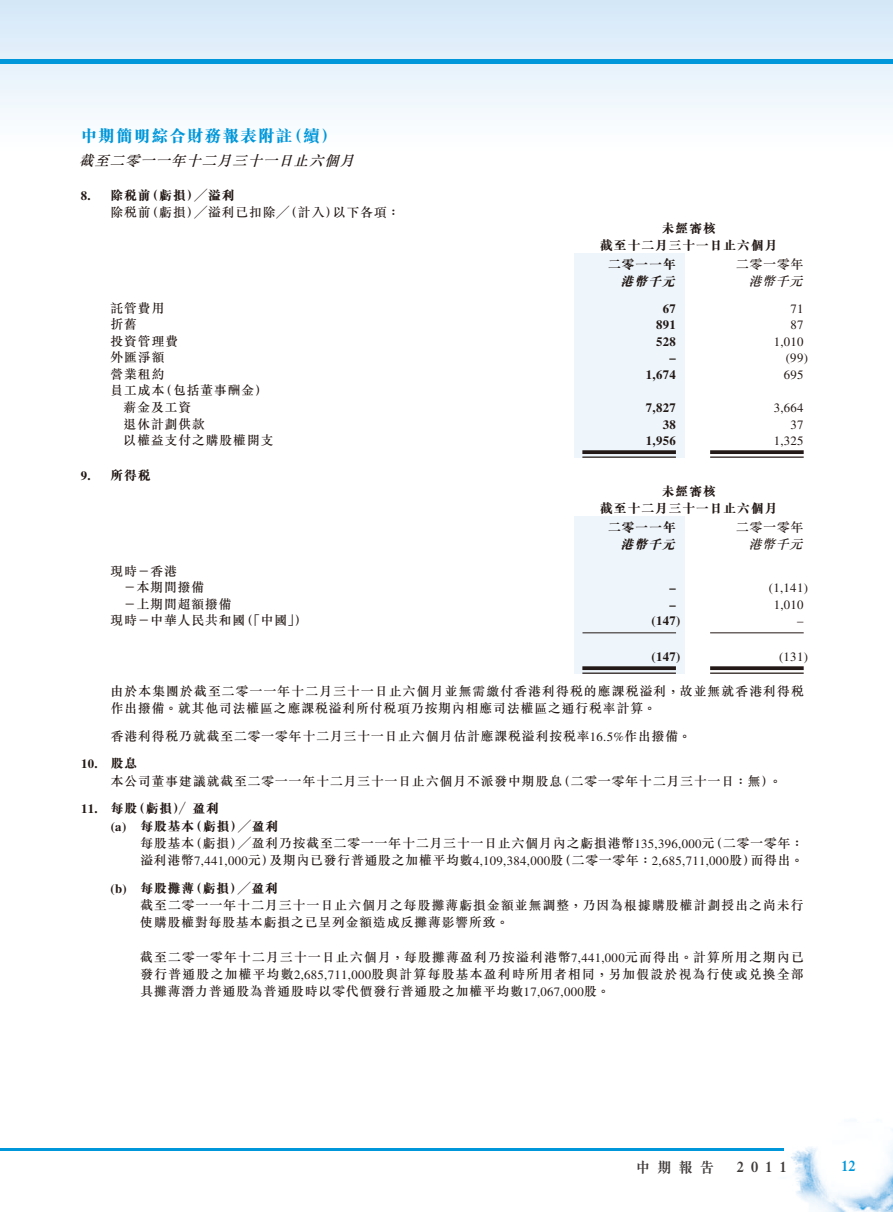
<style>
.page{position:relative;width:893px;height:1212px;background:#fff}
.page>*{position:absolute;margin:0;border:0;box-sizing:border-box;transform-origin:0 0}
.t1{font:800 16.5px "M Sung HK";letter-spacing:.075em;color:#0097da}
.t2{font:600 15px "Times LT Std";color:#3f3b3a;scale:.95 1}
.t3{font:700 15px "M Sung HK";color:#3f3b3a;scale:.95 1}
.t4{font:600 15px "Times LT Std";color:#0097da;scale:.95 1}
.t5{font:italic 500 14.25px "M Sung HK";color:#231916}
.t6{font:500 12.75px/17.2px "M Sung HK";letter-spacing:.075em;color:#231916}
.t7{font:800 12.75px/16.5px "M Sung HK";letter-spacing:.075em;color:#231916;text-align:center}
.t8{font:12.75px "Times LT Std";letter-spacing:.025em;color:#231916}
.t9{font:700 12.75px "Times LT Std";letter-spacing:.025em;color:#231916}
.t10{font:italic 500 12.75px "M Sung HK";color:#231916}
.t11{font:italic 800 12.75px "M Sung HK";color:#231916}
.s1{font-family:"Times LT Std";font-weight:400}
.s2{font-weight:800}
.s3{font-family:"M Sung HK";font-weight:500}
</style>
<div class="page">
<img style="left:791px;top:1129px;width:102px;height:83px">
<div style="left:0;top:0;width:893px;height:171px;background:linear-gradient(to bottom,#d4e8f8,#fff)"></div>
<hr style="left:0;top:1148px;width:784px;height:3px;background:#0097da">
<hr style="left:0;top:60px;width:893px;height:4px;background:#0097da">
<div style="left:574px;top:254px;width:111px;height:204px;background:#eef6fc"></div>
<svg style="left:582px;top:450px;width:94px;height:4px"></svg>
<hr style="left:582px;top:456px;width:94px;height:2px;background:#231916">
<svg style="left:710px;top:450px;width:94px;height:4px"></svg>
<hr style="left:710px;top:456px;width:94px;height:2px;background:#231916">
<div style="left:574px;top:516px;width:111px;height:158px;background:#eef6fc"></div>
<hr style="left:582px;top:632px;width:94px;height:1px;background:#231916">
<hr style="left:710px;top:632px;width:94px;height:1px;background:#231916">
<svg style="left:582px;top:666px;width:94px;height:4px"></svg>
<hr style="left:582px;top:672px;width:94px;height:2px;background:#231916">
<svg style="left:710px;top:666px;width:94px;height:4px"></svg>
<hr style="left:710px;top:672px;width:94px;height:2px;background:#231916">
<p class="t1" style="left:81px;top:125px;width:213px">中期簡明綜合財務報表附註</p>
<p class="t5" style="left:79px;top:151px;width:281px">截至二零一一年十二月三十一日止六個月</p>
<p class="t7" style="left:146px;top:187px;width:90px">（虧損）╱溢利</p>
<p class="t1" style="left:287px;top:125px;width:52px">（續(</p>
<p class="t7" style="left:111px;top:187px;width:42px">除稅前</p>
<p class="t9" style="left:81px;top:189px;width:11px">8.</p>
<p class="t9" style="left:81px;top:468px;width:11px">9.</p>
<p class="t9" style="left:81px;top:756px;width:18px">10.</p>
<p class="t9" style="left:81px;top:801px;width:18px">11.</p>
<p class="t6" style="left:146px;top:203px;width:193px">（虧損）╱溢利已扣除╱（計入）</p>
<p class="t6" style="left:111px;top:203px;width:42px">除稅前</p>
<p class="t6" style="left:333px;top:203px;width:68px">以下各項：</p>
<p class="t7" style="left:600px;top:220px;width:179px">未經審核<br>截至十二月三十一日止六個月</p>
<p class="t6" style="left:736px;top:256px;width:69px">二零一零年</p>
<p class="t7" style="left:608px;top:256px;width:69px">二零一一年</p>
<p class="t11" style="left:621px;top:272px;width:60px">港幣千元</p>
<p class="t10" style="left:748px;top:272px;width:60px">港幣千元</p>
<p class="t6" style="left:111px;top:299px;width:55px">託管費用</p>
<p class="t9" style="left:663px;top:301px;width:15px">67</p>
<p class="t8" style="left:791px;top:301px;width:15px">71</p>
<p class="t6" style="left:111px;top:316px;width:28px">折舊</p>
<p class="t9" style="left:656px;top:318px;width:21px">891</p>
<p class="t8" style="left:791px;top:318px;width:15px">87</p>
<p class="t6" style="left:111px;top:332px;width:69px">投資管理費</p>
<p class="t9" style="left:656px;top:334px;width:21px">528</p>
<p class="t8" style="left:774px;top:334px;width:31px">1,010</p>
<p class="t6" style="left:111px;top:349px;width:55px">外匯淨額</p>
<p class="t9" style="left:669px;top:351px;width:8px">–</p>
<p class="t8" style="left:786px;top:351px;width:24px">)99(</p>
<p class="t6" style="left:160px;top:366px;width:109px;line-height:16.5px;text-indent:-49px">營業租約<br>（包括董事酬金(</p>
<p class="t6" style="left:111px;top:382px;width:55px">員工成本</p>
<p class="t9" style="left:646px;top:367px;width:31px">1,674</p>
<p class="t8" style="left:784px;top:367px;width:21px">695</p>
<p class="t6" style="left:124px;top:398px;width:69px">薪金及工資</p>
<p class="t9" style="left:646px;top:400px;width:31px">7,827</p>
<p class="t8" style="left:774px;top:400px;width:31px">3,664</p>
<p class="t6" style="left:124px;top:415px;width:83px">退休計劃供款</p>
<p class="t9" style="left:663px;top:417px;width:15px">38</p>
<p class="t8" style="left:791px;top:417px;width:15px">37</p>
<p class="t6" style="left:124px;top:431px;width:151px">以權益支付之購股權開支</p>
<p class="t7" style="left:111px;top:466px;width:42px">所得稅</p>
<p class="t9" style="left:646px;top:433px;width:31px">1,956</p>
<p class="t8" style="left:774px;top:433px;width:31px">1,325</p>
<p class="t7" style="left:600px;top:482px;width:179px">未經審核<br>截至十二月三十一日止六個月</p>
<p class="t6" style="left:736px;top:518px;width:69px">二零一零年</p>
<p class="t7" style="left:608px;top:518px;width:69px">二零一一年</p>
<p class="t11" style="left:621px;top:535px;width:60px">港幣千元</p>
<p class="t10" style="left:748px;top:535px;width:60px">港幣千元</p>
<p class="t6" style="left:111px;top:562px;width:68px">現時－香港</p>
<p class="t6" style="left:124px;top:578px;width:82px">－本期間撥備</p>
<p class="t9" style="left:669px;top:580px;width:8px">–</p>
<p class="t8" style="left:769px;top:580px;width:41px">)1,141(</p>
<p class="t6" style="left:124px;top:595px;width:110px">－上期間超額撥備</p>
<p class="t9" style="left:669px;top:597px;width:8px">–</p>
<p class="t8" style="left:774px;top:597px;width:31px">1,010</p>
<p class="t6" style="left:111px;top:611px;width:136px">現時－中華人民共和國</p>
<p class="t6" style="left:241px;top:611px;width:67px">（「中國 (「</p>
<p class="t9" style="left:651px;top:613px;width:30px">)147(</p>
<p class="t8" style="left:797px;top:613px;width:8px">–</p>
<p class="t9" style="left:651px;top:649px;width:30px">)147(</p>
<p class="t6" style="left:111px;top:682px;width:695px">由於本集團於截至二零一一年十二月三十一日止六個月並無需繳付香港利得稅的應課稅溢利，故並無就香港利得稅作出撥備。就其他司法權區之應課稅溢利所付稅項乃按期內相應司法權區之通行稅率計算。</p>
<p class="t6" style="left:111px;top:722px;width:582px;line-height:27.8px">香港利得稅乃就截至二零一零年十二月三十一日止六個月估計應課稅溢利按稅率<span class="s1">16.5%</span>作出撥備。<span class="s2">股息</span></p>
<p class="t8" style="left:779px;top:649px;width:30px">)131(</p>
<p class="t6" style="left:111px;top:772px;width:453px">本公司董事建議就截至二零一一年十二月三十一日止六個月不派發中期股息</p>
<p class="t7" style="left:133px;top:800px;width:88px">（虧損／）盈利</p>
<p class="t6" style="left:558px;top:772px;width:217px">（二零一零年十二月三十一日：無(</p>
<p class="t6" style="left:769px;top:772px;width:14px">。</p>
<p class="t7" style="left:111px;top:800px;width:28px">每股</p>
<p class="t9" style="left:111px;top:819px;width:17px">)a(</p>
<p class="t9" style="left:111px;top:881px;width:18px">)b(</p>
<p class="t7" style="left:190px;top:817px;width:90px">（虧損）╱盈利</p>
<p class="t7" style="left:141px;top:817px;width:55px">每股基本</p>
<p class="t6" style="left:190px;top:834px;width:526px">（虧損）╱盈利乃按截至二零一一年十二月三十一日止六個月內之虧損港幣<span class="s1">135,396,000</span>元</p>
<p class="t6" style="left:141px;top:834px;width:55px">每股基本</p>
<p class="t6" style="left:710px;top:834px;width:95px">（二零一零年：</p>
<p class="t8" style="left:140px;top:853px;width:135px"><span class="s3">溢利港幣</span>7,441,000<span class="s3">元）</span></p>
<p class="t7" style="left:190px;top:879px;width:90px">（虧損）╱盈利</p>
<p class="t6" style="left:751px;top:851px;width:55px">而得出。</p>
<p class="t6" style="left:269px;top:851px;width:295px">及期內已發行普通股之加權平均數<span class="s1">4,109,384,000</span>股</p>
<p class="t8" style="left:559px;top:853px;width:198px"><span class="s3">（二零一零年：</span>2,685,711,000<span class="s3">股）</span></p>
<p class="t7" style="left:140px;top:879px;width:55px">每股攤薄</p>
<p class="t6" style="left:140px;top:896px;width:665px">截至二零一一年十二月三十一日止六個月之每股攤薄虧損金額並無調整，乃因為根據購股權計劃授出之尚未行使購股權對每股基本虧損之已呈列金額造成反攤薄影響所致。</p>
<p class="t6" style="left:140px;top:948px;width:665px;text-align:justify">截至二零一零年十二月三十一日止六個月，每股攤薄盈利乃按溢利港幣<span class="s1">7,441,000</span>元而得出。計算所用之期內已發行普通股之加權平均數<span class="s1">2,685,711,000</span>股與計算每股基本盈利時所用者相同，另加假設於視為行使或兌換全部具攤薄潛力普通股為普通股時以零代價發行普通股之加權平均數<span class="s1">17,067,000</span>股。</p>
<p class="t3" style="left:636px;top:1157px;width:84px">中期報告</p>
<p class="t2" style="left:737px;top:1158px;width:54px">2011</p>
<p class="t4" style="left:841px;top:1157px;width:16px">12</p>
</div>
